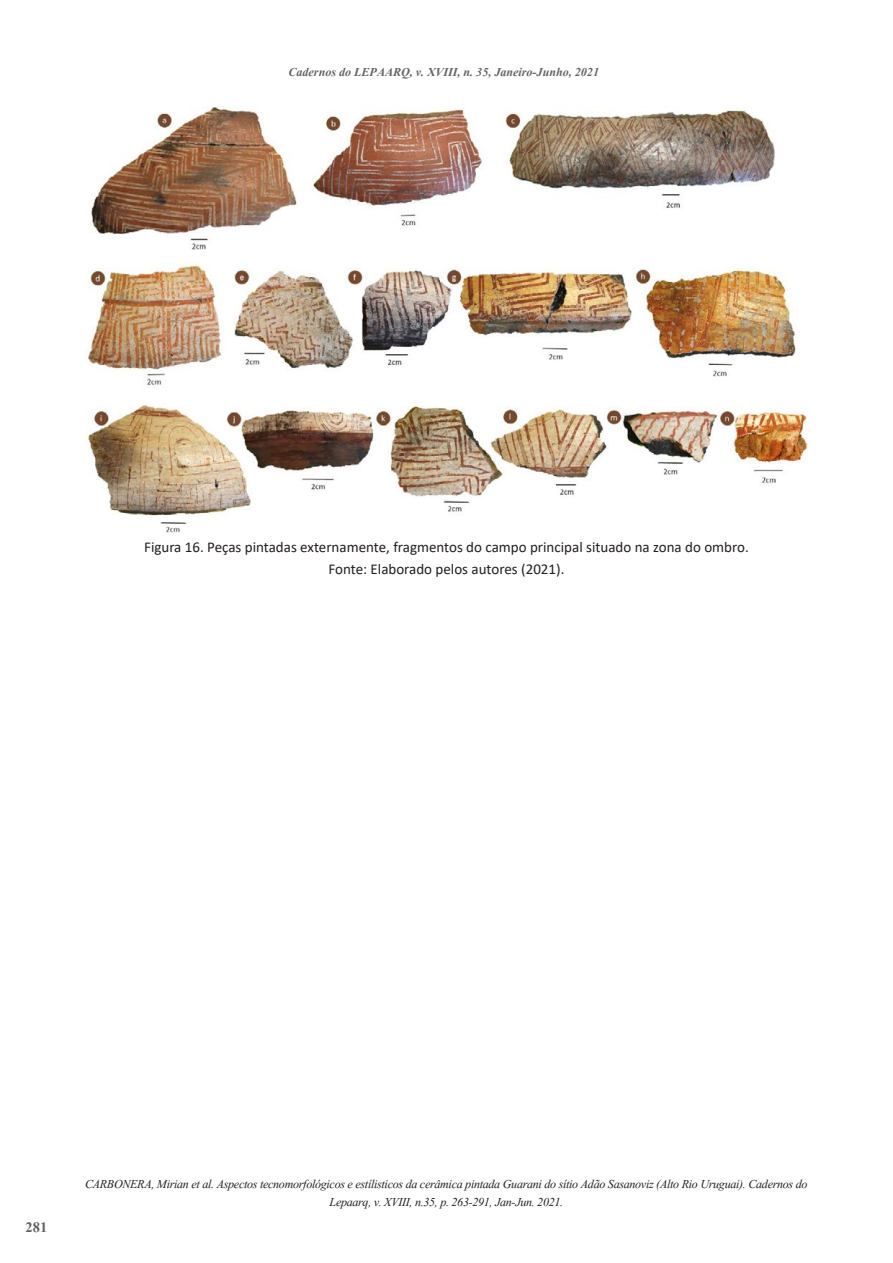
<style>
.page{position:relative;width:893px;height:1263px;background:#fff}
.page>*{position:absolute;margin:0;border:0;box-sizing:border-box;transform-origin:0 0}
.t1{font:700 18px "Aparajita";color:#636366}
.t2{font:italic 15px/18px "Aparajita";letter-spacing:-.02em;color:#231f20;text-align:center}
.t3{font:15px "Calibri";color:#231f20}
.t4{font:italic 700 15px "Aparajita";color:#636366}
</style>
<div class="page">
<img style="left:85px;top:106px;width:723px;height:427px">
<p class="t4" style="left:288px;top:65px;width:312px">Cadernos do LEPAARQ, v. XVIII, n. 35, Janeiro-Junho, 2021</p>
<p class="t3" style="left:144px;top:536px;width:606px">Figura 16. Peças pintadas externamente, fragmentos do campo principal situado na zona do ombro.</p>
<p class="t3" style="left:328px;top:558px;width:237px">Fonte: Elaborado pelos autores (2021).</p>
<p class="t1" style="left:26px;top:1219px;width:23px">281</p>
<p class="t2" style="left:85px;top:1176px;width:724px">CARBONERA, Mirian et al. Aspectos tecnomorfológicos e estílisticos da cerâmica pintada Guarani do sítio Adão Sasanoviz (Alto Rio Uruguai). Cadernos do<br>Lepaarq, v. XVIII, n.35, p. 263-291, Jan-Jun. 2021.</p>
</div>
